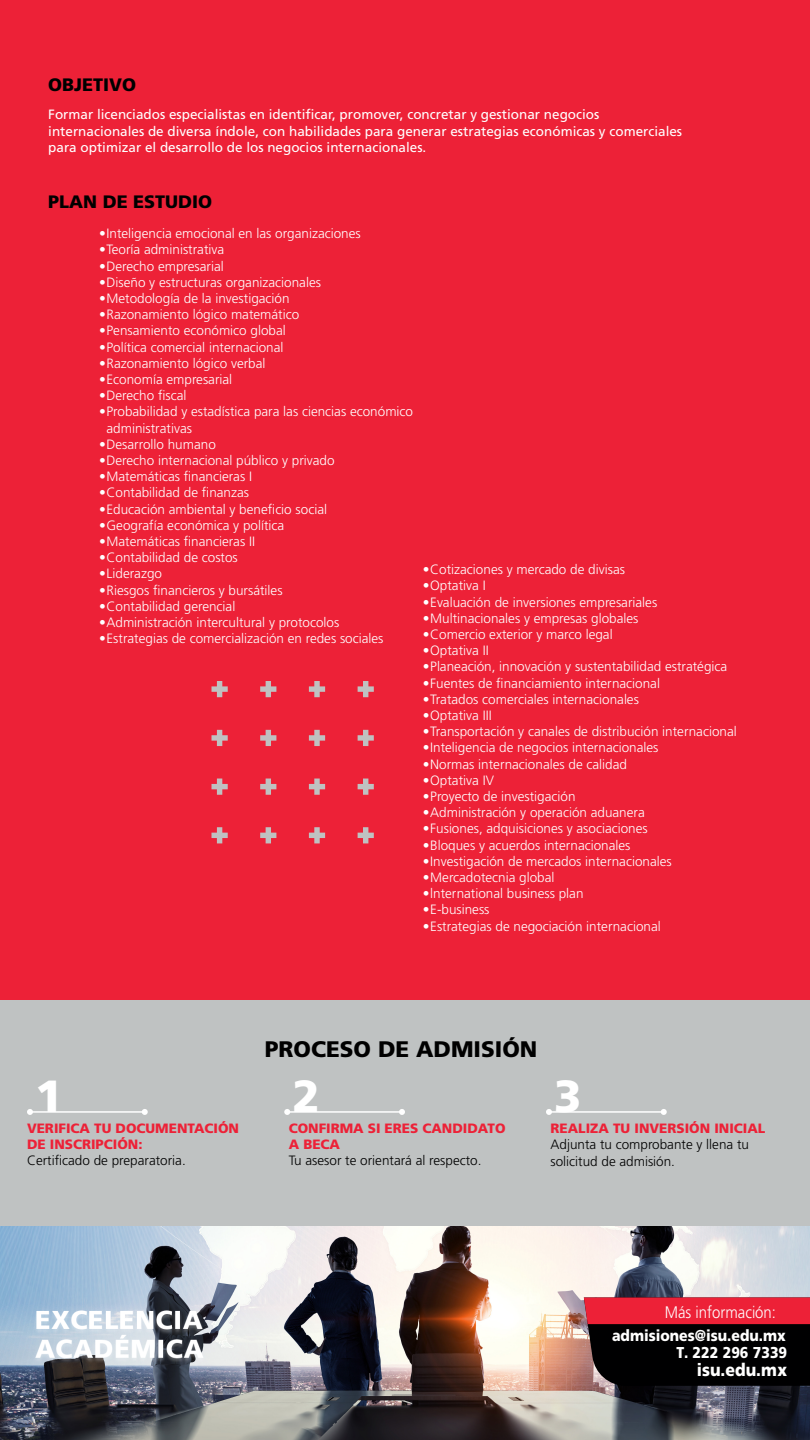
<style>
.page{position:relative;width:810px;height:1440px;background:#fff}
.page>*{position:absolute;margin:0;border:0;box-sizing:border-box;transform-origin:0 0}
.CARRERA{font:900 45px "Frutiger LT Std";color:#fff}
.TÍTULO_NEGRO{font:900 22.5px "Frutiger LT Std";color:#000}
.t1{font:900 18px "Frutiger LT Std";color:#000}
.t2{font:900 17.7px "Frutiger LT Std";color:#fff;scale:.89 1}
.t3{font:300 16.73px "Frutiger LT Std";color:#fff;scale:.89 1}
.t4{font:900 15.75px/17.7px "Frutiger LT Std";color:#fff;text-align:right;scale:.89 1}
.t5{font:300 13.5px/16.2px "Frutiger LT Std";color:#fff}
.t6{font:13.5px/16.2px "Frutiger LT Std";color:#fff}
.PERFIL-3{font:300 13.5px/16.2px "Frutiger LT Std";color:#000}
.PERFIL-1{font:900 13.5px/16.2px "Frutiger LT Std";color:#ed2137}
</style>
<div class="page">
<img style="left:0;top:1226px;width:810px;height:214px">
<div style="left:0;top:0;width:810px;height:999px;background:#ed2137"></div>
<div style="left:0;top:1000px;width:810px;height:226px;background:#bfc2c2"></div>
<hr style="left:30px;top:1111px;width:115px;height:2px;background:#fff">
<svg style="left:142px;top:1109px;width:6px;height:6px"></svg>
<svg style="left:27px;top:1109px;width:6px;height:6px"></svg>
<hr style="left:287px;top:1111px;width:115px;height:2px;background:#fff">
<svg style="left:399px;top:1109px;width:6px;height:6px"></svg>
<svg style="left:284px;top:1109px;width:6px;height:6px"></svg>
<hr style="left:549px;top:1111px;width:115px;height:2px;background:#fff">
<svg style="left:661px;top:1109px;width:6px;height:6px"></svg>
<svg style="left:546px;top:1109px;width:6px;height:6px"></svg>
<svg style="left:211px;top:681px;width:17px;height:16px"></svg>
<svg style="left:260px;top:681px;width:16px;height:16px"></svg>
<svg style="left:309px;top:681px;width:16px;height:16px"></svg>
<svg style="left:358px;top:681px;width:16px;height:16px"></svg>
<svg style="left:211px;top:827px;width:17px;height:16px"></svg>
<svg style="left:211px;top:779px;width:17px;height:16px"></svg>
<svg style="left:211px;top:730px;width:17px;height:16px"></svg>
<svg style="left:260px;top:827px;width:16px;height:16px"></svg>
<svg style="left:260px;top:779px;width:16px;height:16px"></svg>
<svg style="left:260px;top:730px;width:16px;height:16px"></svg>
<svg style="left:309px;top:827px;width:16px;height:16px"></svg>
<svg style="left:309px;top:779px;width:16px;height:16px"></svg>
<svg style="left:309px;top:730px;width:16px;height:16px"></svg>
<svg style="left:358px;top:827px;width:16px;height:16px"></svg>
<svg style="left:358px;top:779px;width:16px;height:16px"></svg>
<svg style="left:358px;top:730px;width:16px;height:16px"></svg>
<img style="left:27px;top:1302px;width:183px;height:68px">
<svg style="left:584px;top:1298px;width:226px;height:88px;background:#4c0f16"></svg>
<p class="t1" style="left:48px;top:73px;width:90px">OBJETIVO</p>
<p class="t6" style="left:48px;top:107px;width:635px">Formar licenciados especialistas en identificar, promover, concretar y gestionar negocios internacionales de diversa índole, con habilidades para generar estrategias económicas y comerciales para optimizar el desarrollo de los negocios internacionales.</p>
<p class="t1" style="left:48px;top:190px;width:166px">PLAN DE ESTUDIO</p>
<p class="t5" style="left:99px;top:226px;width:263px">•Inteligencia emocional en las organizaciones</p>
<p class="t5" style="left:99px;top:242px;width:127px">•Teoría administrativa</p>
<p class="t5" style="left:99px;top:258px;width:126px">•Derecho empresarial</p>
<p class="t5" style="left:99px;top:274px;width:224px">•Diseño y estructuras organizacionales</p>
<p class="t5" style="left:99px;top:290px;width:192px">•Metodología de la investigación</p>
<p class="t5" style="left:99px;top:307px;width:202px">•Razonamiento lógico matemático</p>
<p class="t5" style="left:99px;top:323px;width:188px">•Pensamiento económico global</p>
<p class="t5" style="left:99px;top:339px;width:186px">•Política comercial internacional</p>
<p class="t5" style="left:99px;top:355px;width:168px">•Razonamiento lógico verbal</p>
<p class="t5" style="left:99px;top:371px;width:135px">•Economía empresarial</p>
<p class="t5" style="left:99px;top:388px;width:89px">•Derecho fiscal</p>
<p class="t5" style="left:107px;top:404px;width:308px;text-indent:-8px">•Probabilidad y estadística para las ciencias económico administrativas</p>
<p class="t5" style="left:99px;top:436px;width:118px">•Desarrollo humano</p>
<p class="t5" style="left:99px;top:452px;width:237px">•Derecho internacional público y privado</p>
<p class="t5" style="left:99px;top:469px;width:155px">•Matemáticas financieras I</p>
<p class="t5" style="left:99px;top:485px;width:152px">•Contabilidad de finanzas</p>
<p class="t5" style="left:99px;top:501px;width:230px">•Educación ambiental y beneficio social</p>
<p class="t5" style="left:99px;top:517px;width:187px">•Geografía económica y política</p>
<p class="t5" style="left:99px;top:533px;width:158px">•Matemáticas financieras II</p>
<p class="t5" style="left:99px;top:550px;width:140px">•Contabilidad de costos</p>
<p class="t5" style="left:99px;top:566px;width:65px">•Liderazgo</p>
<p class="t5" style="left:99px;top:582px;width:185px">•Riesgos financieros y bursátiles</p>
<p class="t5" style="left:99px;top:598px;width:138px">•Contabilidad gerencial</p>
<p class="t5" style="left:99px;top:614px;width:242px">•Administración intercultural y protocolos</p>
<p class="t5" style="left:99px;top:631px;width:286px">•Estrategias de comercialización en redes sociales</p>
<p class="t5" style="left:423px;top:562px;width:204px">•Cotizaciones y mercado de divisas</p>
<p class="t5" style="left:423px;top:578px;width:65px">•Optativa I</p>
<p class="t5" style="left:423px;top:594px;width:236px">•Evaluación de inversiones empresariales</p>
<p class="t5" style="left:423px;top:610px;width:217px">•Multinacionales y empresas globales</p>
<p class="t5" style="left:423px;top:626px;width:192px">•Comercio exterior y marco legal</p>
<p class="t5" style="left:423px;top:643px;width:68px">•Optativa II</p>
<p class="t5" style="left:423px;top:659px;width:306px">•Planeación, innovación y sustentabilidad estratégica</p>
<p class="t5" style="left:423px;top:675px;width:239px">•Fuentes de financiamiento internacional</p>
<p class="t5" style="left:423px;top:691px;width:218px">•Tratados comerciales internacionales</p>
<p class="t5" style="left:423px;top:707px;width:71px">•Optativa III</p>
<p class="t5" style="left:423px;top:724px;width:316px">•Transportación y canales de distribución internacional</p>
<p class="t5" style="left:423px;top:740px;width:237px">•Inteligencia de negocios internacionales</p>
<p class="t5" style="left:423px;top:756px;width:206px">•Normas internacionales de calidad</p>
<p class="t5" style="left:423px;top:772px;width:73px">•Optativa IV</p>
<p class="t5" style="left:423px;top:788px;width:154px">•Proyecto de investigación</p>
<p class="t5" style="left:423px;top:805px;width:224px">•Administración y operación aduanera</p>
<p class="t5" style="left:423px;top:821px;width:227px">•Fusiones, adquisiciones y asociaciones</p>
<p class="t5" style="left:423px;top:837px;width:209px">•Bloques y acuerdos internacionales</p>
<p class="t5" style="left:423px;top:853px;width:251px">•Investigación de mercados internacionales</p>
<p class="t5" style="left:423px;top:869px;width:133px">•Mercadotecnia global</p>
<p class="t5" style="left:423px;top:886px;width:162px">•lnternational business plan</p>
<p class="t5" style="left:423px;top:902px;width:68px">•E-business</p>
<p class="t5" style="left:423px;top:918px;width:240px">•Estrategias de negociación internacional</p>
<p class="TÍTULO_NEGRO" style="left:265px;top:1036px;width:274px">PROCESO DE ADMISIÓN</p>
<p class="CARRERA" style="left:35px;top:1069px;width:29px">1</p>
<p class="CARRERA" style="left:292px;top:1069px;width:29px">2</p>
<p class="CARRERA" style="left:554px;top:1069px;width:29px">3</p>
<p class="PERFIL-1" style="left:27px;top:1120px;width:214px">VERIFICA TU DOCUMENTACIÓN<br>DE INSCRIPCIÓN:</p>
<p class="PERFIL-3" style="left:27px;top:1152px;width:160px">Certificado de preparatoria.</p>
<p class="PERFIL-1" style="left:289px;top:1120px;width:218px">CONFIRMA SI ERES CANDIDATO<br>A BECA</p>
<p class="PERFIL-3" style="left:289px;top:1152px;width:194px">Tu asesor te orientará al respecto.</p>
<p class="PERFIL-1" style="left:550px;top:1120px;width:216px">REALIZA TU INVERSIÓN INICIAL</p>
<p class="PERFIL-3" style="left:550px;top:1137px;width:200px">Adjunta tu comprobante y llena tu solicitud de admisión.</p>
<p class="t3" style="left:665px;top:1303px;width:126px">Más información:</p>
<p class="t4" style="left:612px;top:1326px;width:198px">admisiones@isu.edu.mx<br>T. 222 296 7339</p>
<h3 class="t2" style="left:697px;top:1359px;width:103px">isu.edu.mx</h3>
</div>
